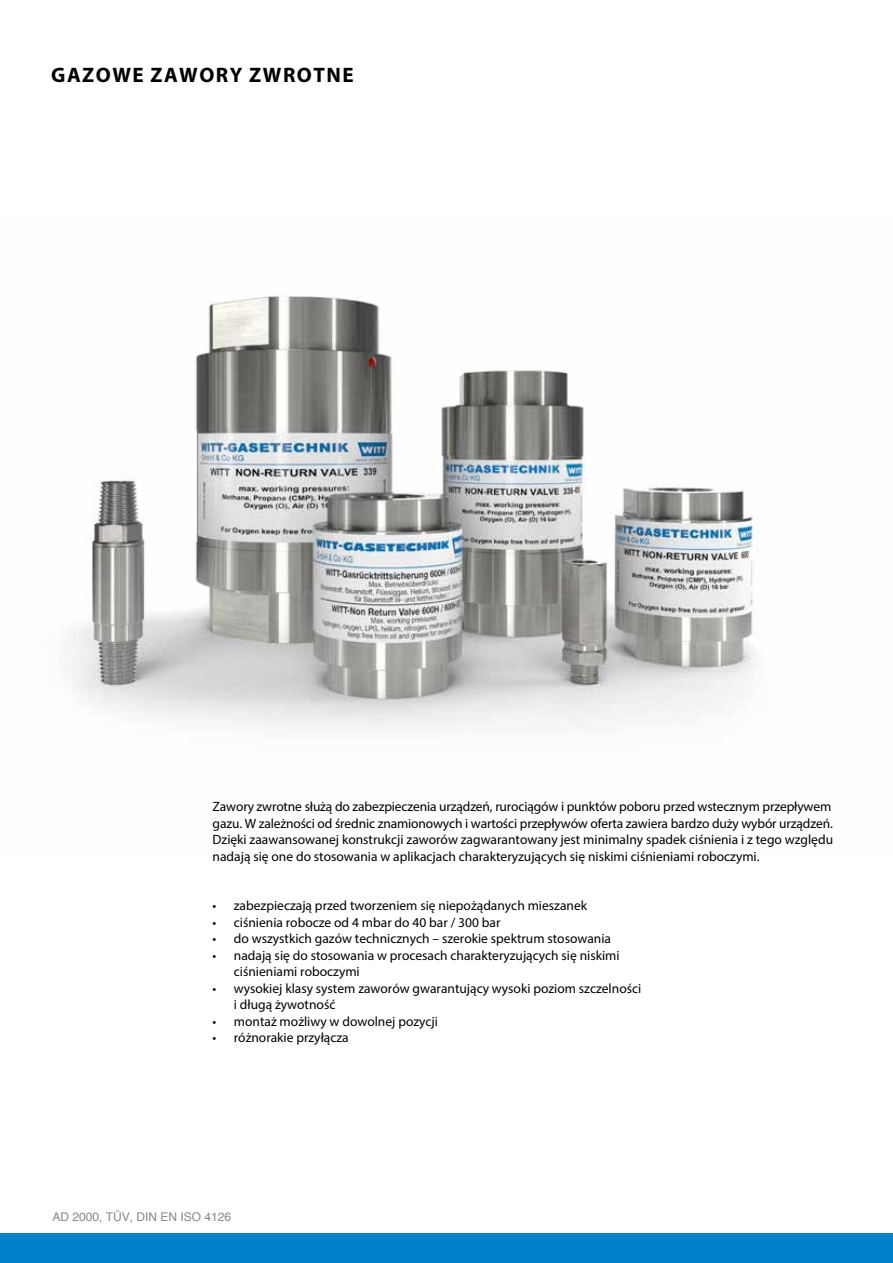
<style>
.page{position:relative;width:893px;height:1263px;background:#fff}
.page>*{position:absolute;margin:0;border:0;box-sizing:border-box;transform-origin:0 0}
.t1{font:700 21px "Myriad Pro";letter-spacing:.07em;color:#000}
.t2{font:13.5px/16.5px "Myriad Pro";color:#000}
.t3{font:12px "Helvetica";color:#878787}
</style>
<div class="page">
<img style="left:72px;top:296px;width:687px;height:433px">
<div style="left:0;top:1234px;width:893px;height:29px;background:#0081c9"></div>
<h1 class="t1" style="left:51px;top:61px;width:304px">GAZOWE ZAWORY ZWROTNE</h1>
<p class="t2" style="left:213px;top:798px;width:622px">Zawory zwrotne służą do zabezpieczenia urządzeń, rurociągów i punktów poboru przed wstecznym przepływem gazu. W zależności od średnic znamionowych i wartości przepływów oferta zawiera bardzo duży wybór urządzeń.<br>Dzięki zaawansowanej konstrukcji zaworów zagwarantowany jest minimalny spadek ciśnienia i z tego względu nadają się one do stosowania w aplikacjach charakteryzujących się niskimi ciśnieniami roboczymi.</p>
<p class="t2" style="left:213px;top:897px;width:376px">• zabezpieczają przed tworzeniem się niepożądanych mieszanek</p>
<p class="t2" style="left:213px;top:913px;width:289px">• ciśnienia robocze od 4 mbar do 40 bar / 300 bar</p>
<p class="t2" style="left:213px;top:930px;width:400px">• do wszystkich gazów technicznych – szerokie spektrum stosowania</p>
<p class="t2" style="left:234px;top:946px;width:387px;text-indent:-21px">• nadają się do stosowania w procesach charakteryzujących się niskimi ciśnieniami roboczymi</p>
<p class="t2" style="left:234px;top:979px;width:409px;text-indent:-21px">• wysokiej klasy system zaworów gwarantujący wysoki poziom szczelności i długą żywotność</p>
<p class="t2" style="left:213px;top:1012px;width:227px">• montaż możliwy w dowolnej pozycji</p>
<p class="t2" style="left:213px;top:1029px;width:138px">• różnorakie przyłącza</p>
<p class="t3" style="left:52px;top:1207px;width:180px">AD 2000, TÜV, DIN EN ISO 4126</p>
</div>
